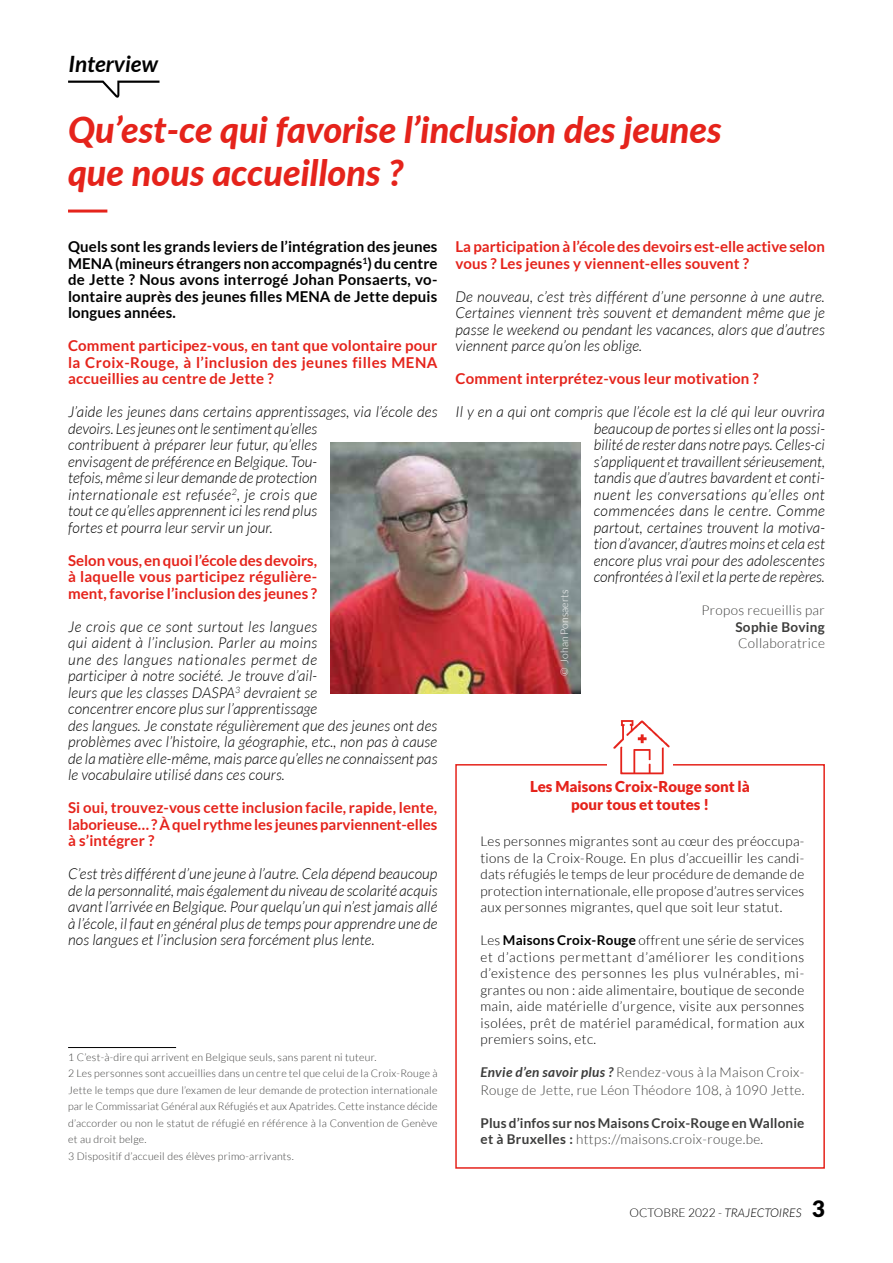
<style>
.page{position:relative;width:893px;height:1263px;background:#fff}
.page>*{position:absolute;margin:0;border:0;box-sizing:border-box;transform-origin:0 0}
.t1{font:italic 800 36px/43.2px "Lato";color:#e5231b}
.t2{font:italic 700 22.5px "Lato";color:#000}
.t3{font:italic 300 15px/16.5px "Lato";letter-spacing:.01em;color:#000;text-align:justify}
.t4{font:700 15px/16.5px "Lato";letter-spacing:.01em;color:#e5231b;text-align:justify}
.t5{font:700 15px/16.5px "Lato";letter-spacing:.01em;color:#000;text-align:justify}
.t6{font:900 15px/18px "Lato";color:#e5231b;text-align:center}
.t7{font:300 13.5px/16.5px "Lato";letter-spacing:.025em;color:#000;text-align:justify}
.t8{font:300 13.5px/18px "Lato";letter-spacing:.025em;color:#3c3c3b}
.t9{font:700 13.5px/16.2px "Lato";letter-spacing:.015em;color:#3c3c3b}
.t10{font:300 12px "Lato";color:#000}
.t11{font:300 10.5px/16.5px "Lato";letter-spacing:.025em;color:#3c3c3b}
.t12{font:300 10.5px "Lato";color:#fff}
.s1{font-weight:700}
.s2{font-weight:700;font-style:italic}
.s3{font-weight:300}
.s4{font-style:italic}
.s5{font-weight:900;font-size:22.5px}
</style>
<div class="page">
<svg style="left:68px;top:81px;width:91px;height:17px"></svg>
<hr style="left:68px;top:1047px;width:108px;height:1px;background:#000">
<hr style="left:68px;top:210px;width:39px;height:3px;background:#e5231b">
<img style="left:330px;top:442px;width:251px;height:251px">
<div style="left:455px;top:764px;width:370px;height:405px;background:#fff;border:2px solid #e5231b"></div>
<img style="left:607px;top:720px;width:66px;height:55px">
<h2 class="t2" style="left:69px;top:51px;width:91px">Interview</h2>
<h1 class="t1" style="left:68px;top:107px;width:655px">Qu’est-ce qui favorise l’inclusion des jeunes que nous accueillons ?</h1>
<p class="t5" style="left:68px;top:238px;width:371px">Quels sont les grands leviers de l’intégration des jeunes MENA (mineurs étrangers non accompagnés<sup>1</sup>) du centre de Jette ? Nous avons interrogé Johan Ponsaerts, vo&shy;lontaire auprès des jeunes filles MENA de Jette depuis longues années.</p>
<p class="t4" style="left:68px;top:337px;width:371px">Comment participez-vous, en tant que volontaire pour la Croix-Rouge, à l’inclusion des jeunes filles MENA accueillies au centre de Jette ?</p>
<p class="t3" style="left:68px;top:404px;width:371px;text-align:left">J’aide les jeunes dans certains apprentissages, via l’école des devoirs. Les jeunes ont le sentiment qu’elles<br>contribuent à préparer leur futur, qu’elles<br>envisagent de préférence en Belgique. Tou-<br>tefois, même si leur demande de protection<br>internationale est refusée<sup>2</sup>, je crois que<br>tout ce qu’elles apprennent ici les rend plus<br>fortes et pourra leur servir un jour.</p>
<p class="t4" style="left:68px;top:552px;width:251px">Selon vous, en quoi l’école des devoirs, à laquelle vous participez régulière&shy;ment, favorise l’inclusion des jeunes ?</p>
<p class="t3" style="left:68px;top:618px;width:371px;text-align:left">Je crois que ce sont surtout les langues<br>qui aident à l’inclusion. Parler au moins<br>une des langues nationales permet de<br>participer à notre société. Je trouve d’ail-<br>leurs que les classes DASPA<sup>3</sup> devraient se<br>concentrer encore plus sur l’apprentissage<br>des langues. Je constate régulièrement que des jeunes ont des problèmes avec l’histoire, la géographie, etc., non pas à cause de la matière elle-même, mais parce qu’elles ne connaissent pas le vocabulaire utilisé dans ces cours.</p>
<p class="t4" style="left:68px;top:799px;width:371px">Si oui, trouvez-vous cette inclusion facile, rapide, lente, laborieuse… ? À quel rythme les jeunes parviennent-elles à s’intégrer ?</p>
<p class="t3" style="left:68px;top:866px;width:371px">C’est très différent d’une jeune à l’autre. Cela dépend beaucoup de la personnalité, mais également du niveau de scolarité acquis avant l’arrivée en Belgique. Pour quelqu’un qui n’est jamais allé à l’école, il faut en général plus de temps pour apprendre une de nos langues et l’inclusion sera forcément plus lente.</p>
<p class="t11" style="left:68px;top:1049px;width:371px">1 C’est-à-dire qui arrivent en Belgique seuls, sans parent ni tuteur.<br>2 Les personnes sont accueillies dans un centre tel que celui de la Croix-Rouge à Jette le temps que dure l’examen de leur demande de protection internationale par le Commissariat Général aux Réfugiés et aux Apatrides. Cette instance décide d’accorder ou non le statut de réfugié en référence à la Convention de Genève et au droit belge.<br>3 Dispositif d’accueil des élèves primo-arrivants.</p>
<p class="t4" style="left:455px;top:238px;width:371px">La participation à l’école des devoirs est-elle active selon vous ? Les jeunes y viennent-elles souvent ?</p>
<p class="t3" style="left:455px;top:288px;width:371px">De nouveau, c’est très différent d’une personne à une autre.<br>Certaines viennent très souvent et demandent même que je passe le weekend ou pendant les vacances, alors que d’autres viennent parce qu’on les oblige.</p>
<p class="t4" style="left:455px;top:370px;width:305px">Comment interprétez-vous leur motivation ?</p>
<p class="t3" style="left:594px;top:404px;width:233px;text-indent:-138px">Il y en a qui ont compris que l’école est la clé qui leur ouvrira beaucoup de portes si elles ont la possi&shy;bilité de rester dans notre pays. Celles-ci s’appliquent et travaillent sérieusement, tandis que d’autres bavardent et conti&shy;nuent les conversations qu’elles ont commencées dans le centre. Comme partout, certaines trouvent la motiva&shy;tion d’avancer, d’autres moins et cela est encore plus vrai pour des adolescentes confrontées à l’exil et la perte de repères.</p>
<p class="t8" style="left:702px;top:601px;width:125px">Propos recueillis par</p>
<p class="t9" style="left:735px;top:618px;width:91px">Sophie Boving</p>
<p class="t8" style="left:738px;top:634px;width:88px">Collaboratrice</p>
<p class="t12" style="left:559px;top:676px;width:88px;rotate:-90deg">© Johan Ponsaerts</p>
<p class="t6" style="left:530px;top:777px;width:221px">Les Maisons Croix-Rouge sont là pour tous et toutes !</p>
<p class="t7" style="left:480px;top:833px;width:325px">Les personnes migrantes sont au cœur des préoccupa&shy;tions de la Croix-Rouge. En plus d’accueillir les candi&shy;dats réfugiés le temps de leur procédure de demande de protection internationale, elle propose d’autres services aux personnes migrantes, quel que soit leur statut.</p>
<p class="t7" style="left:480px;top:932px;width:326px">Les <span class="s1">Maisons Croix-Rouge</span> offrent une série de services et d’actions permettant d’améliorer les conditions d’existence des personnes les plus vulnérables, mi&shy;grantes ou non : aide alimentaire, boutique de seconde main, aide matérielle d’urgence, visite aux personnes isolées, prêt de matériel paramédical, formation aux premiers soins, etc.</p>
<p class="t8" style="left:480px;top:1063px;width:325px"><span class="s2">Envie d’en savoir plus ?</span> Rendez-vous à la Maison Croix-<br>Rouge de Jette, rue Léon Théodore 108, à 1090 Jette.</p>
<p class="t9" style="left:480px;top:1115px;width:325px">Plus d’infos sur nos Maisons Croix-Rouge en Wallonie et à Bruxelles : <span class="s3">https://maisons.croix-rouge.be.</span></p>
<p class="t10" style="left:629px;top:1206px;width:197px">OCTOBRE 2022 - <span class="s4">TRAJECTOIRES</span> <span class="s5">3</span></p>
</div>
